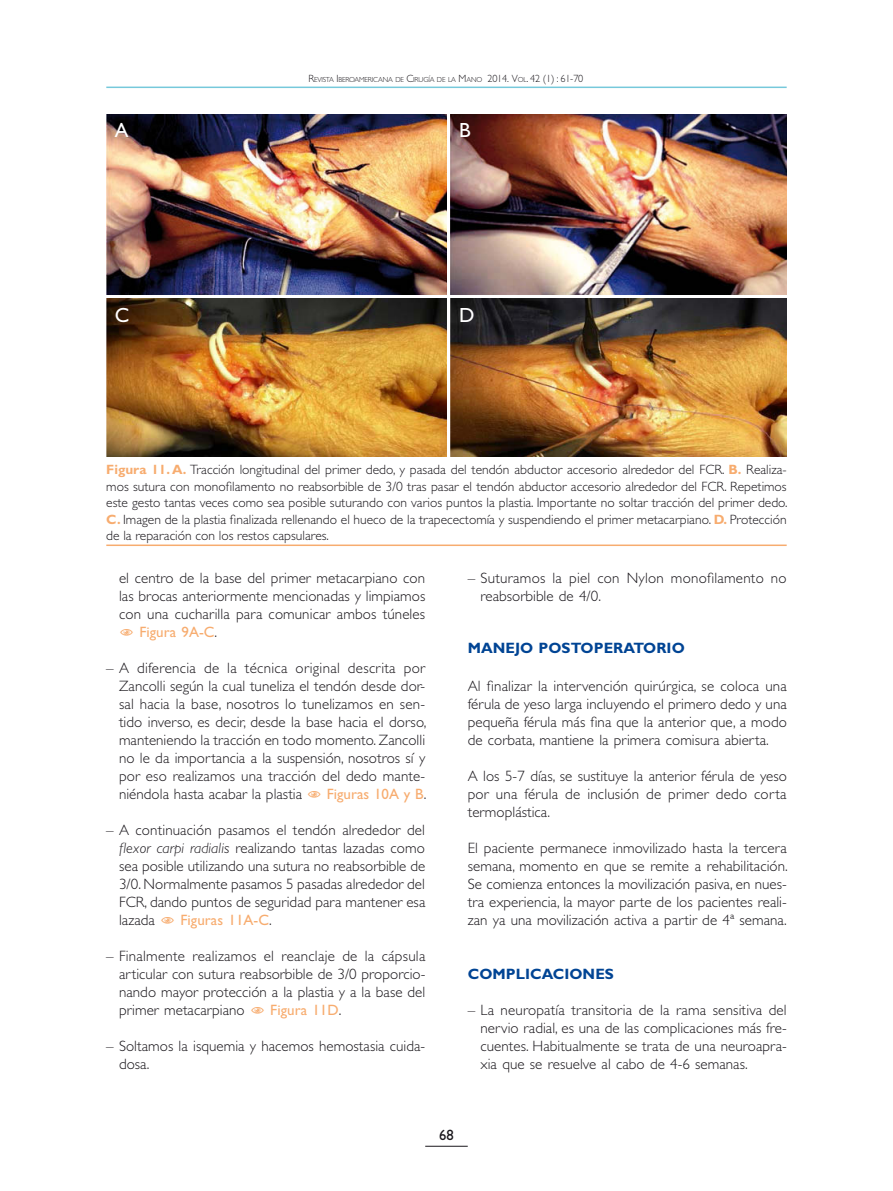
<style>
.page{position:relative;width:893px;height:1191px;background:#fff}
.page>*{position:absolute;margin:0;border:0;box-sizing:border-box;transform-origin:0 0}
.t1{font:20.55px "Gill Sans Std";color:#fff}
.t2{font:300 15px/18px "Gill Sans Std";letter-spacing:.005em;color:#1a171c;text-align:justify}
.t3{font:15px "Gill Sans Std";letter-spacing:.005em;color:#f7ac6f}
.t4{font:700 15px "Gill Sans Std";letter-spacing:.005em;color:#004494}
.t5{font:15px "Gill Sans Std";color:#1a171c}
.t6{font:300 13.5px/16.5px "Gill Sans Std";color:#1a171c;text-align:justify}
.t7{font:300 7.35px "Gill Sans Std";letter-spacing:-.02em;color:#1a171c}
.s1{font-size:10.5px}
.s2{font-weight:700;color:#f7ac6f}
.s3{font-weight:300;color:#1a171c}
.s4{font-style:italic}
</style>
<div class="page">
<hr style="left:425px;top:1146px;width:43px;height:1px;background:#1a171c">
<hr style="left:106px;top:87px;width:681px;height:1px;background:#76c9db">
<img style="left:106px;top:115px;width:340px;height:179px">
<img style="left:106px;top:298px;width:340px;height:158px">
<img style="left:451px;top:298px;width:336px;height:158px">
<img style="left:451px;top:115px;width:336px;height:179px">
<hr style="left:106px;top:544px;width:681px;height:2px;background:#f7ac6f">
<h1 class="t1" style="left:115px;top:119px;width:15px">A</h1>
<h1 class="t1" style="left:115px;top:304px;width:16px">C</h1>
<p class="t7" style="left:308px;top:76px;width:277px"><span class="s1">R</span>EVISTA <span class="s1">I</span> BEROAMERICANA DE <span class="s1">C</span>IRUGÍA DE LA <span class="s1">M</span>ANO <span class="s1">2014. V</span>OL<span class="s1">. 42 (1) : 61-70</span></p>
<h1 class="t1" style="left:459px;top:119px;width:11px">B</h1>
<h1 class="t1" style="left:459px;top:304px;width:17px">D</h1>
<p class="t6" style="left:106px;top:461px;width:683px"><span class="s2">FIGURA 11. A.</span> Tracción longitudinal del primer dedo, y pasada del tendón abductor accesorio alrededor del FCR. <span class="s2">B.</span> Realiza&shy;mos sutura con monofilamento no reabsorbible de 3/0 tras pasar el tendón abductor accesorio alrededor del FCR. Repetimos este gesto tantas veces como sea posible suturando con varios puntos la plastia. Importante no soltar tracción del primer dedo.<br><span class="s2">C.</span> Imagen de la plastia finalizada rellenando el hueco de la trapecectomía y suspendiendo el primer metacarpiano. <span class="s2">D.</span> Protección de la reparación con los restos capsulares.</p>
<p class="t2" style="left:119px;top:569px;width:308px">el centro de la base del primer metacarpiano con</p>
<p class="t2" style="left:119px;top:587px;width:308px">las brocas anteriormente mencionadas y limpiamos</p>
<p class="t2" style="left:119px;top:605px;width:308px">con una cucharilla para comunicar ambos túneles</p>
<p class="t3" style="left:139px;top:623px;width:79px">Figura 9A-C<span class="s3">.</span></p>
<p class="t2" style="left:119px;top:659px;width:309px;text-indent:-13px">– A diferencia de la técnica original descrita por Zancolli según la cual tuneliza el tendón desde dor&shy;sal hacia la base, nosotros lo tunelizamos en sen&shy;tido inverso, es decir, desde la base hacia el dorso, manteniendo la tracción en todo momento. Zancolli no le da importancia a la suspensión, nosotros sí y por eso realizamos una tracción del dedo mante&shy;niéndola hasta acabar la plastia</p>
<p class="t3" style="left:327px;top:785px;width:101px">Figuras 10A y B<span class="s3">.</span></p>
<p class="t2" style="left:119px;top:821px;width:308px;text-indent:-13px">– A continuación pasamos el tendón alrededor del <span class="s4">flexor carpi radialis</span> realizando tantas lazadas como sea posible utilizando una sutura no reabsorbible de 3/0. Normalmente pasamos 5 pasadas alrededor del FCR, dando puntos de seguridad para mantener esa lazada</p>
<p class="t3" style="left:181px;top:911px;width:93px">Figuras 11A-C<span class="s3">.</span></p>
<p class="t2" style="left:119px;top:947px;width:308px;text-indent:-13px">– Finalmente realizamos el reanclaje de la cápsula articular con sutura reabsorbible de 3/0 proporcio&shy;nando mayor protección a la plastia y a la base del primer metacarpiano</p>
<p class="t3" style="left:270px;top:1001px;width:73px">Figura 11D<span class="s3">.</span></p>
<p class="t2" style="left:119px;top:1037px;width:308px;text-indent:-13px">– Soltamos la isquemia y hacemos hemostasia cuida&shy;dosa.</p>
<p class="t2" style="left:480px;top:569px;width:308px;text-indent:-13px">– Suturamos la piel con Nylon monofilamento no reabsorbible de 4/0.</p>
<p class="t4" style="left:468px;top:639px;width:219px">MANEJO POSTOPERATORIO</p>
<p class="t2" style="left:468px;top:677px;width:321px">Al finalizar la intervención quirúrgica, se coloca una férula de yeso larga incluyendo el primero dedo y una pequeña férula más fina que la anterior que, a modo de corbata, mantiene la primera comisura abierta.</p>
<p class="t2" style="left:468px;top:767px;width:321px">A los 5-7 días, se sustituye la anterior férula de yeso por una férula de inclusión de primer dedo corta termoplástica.</p>
<p class="t2" style="left:468px;top:839px;width:322px">El paciente permanece inmovilizado hasta la tercera semana, momento en que se remite a rehabilitación.<br>Se comienza entonces la movilización pasiva, en nues&shy;tra experiencia, la mayor parte de los pacientes reali&shy;zan ya una movilización activa a partir de 4ª semana.</p>
<p class="t4" style="left:468px;top:965px;width:148px">COMPLICACIONES</p>
<p class="t2" style="left:480px;top:1001px;width:308px;text-indent:-13px">– La neuropatía transitoria de la rama sensitiva del nervio radial, es una de las complicaciones más fre&shy;cuentes. Habitualmente se trata de una neuroapra&shy;xia que se resuelve al cabo de 4-6 semanas.</p>
<p class="t5" style="left:439px;top:1125px;width:16px">68</p>
</div>
